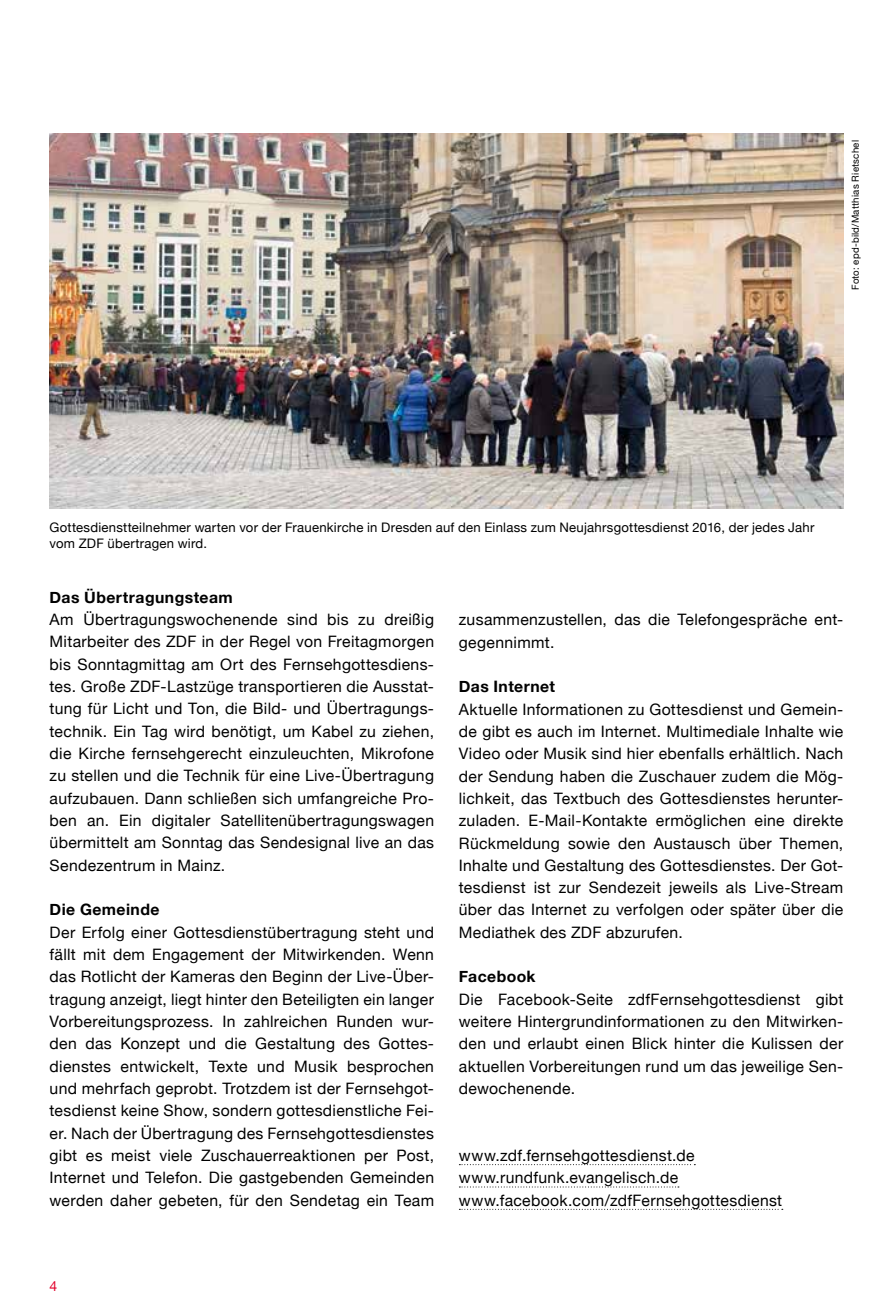
<style>
.page{position:relative;width:893px;height:1315px;background:#fff}
.page>*{position:absolute;margin:0;border:0;box-sizing:border-box;transform-origin:0 0}
.t1{font:15.75px/22.4px "Helvetica Neue";letter-spacing:.02em;color:#000;text-align:justify}
.t2{font:700 15.75px "Helvetica Neue";letter-spacing:.025em;color:#000}
.t3{font:14px "Helvetica Neue";color:#e2002b}
.t4{font:13.12px/15.8px "Helvetica Neue";letter-spacing:.02em;color:#000}
.t5{font:9.62px "Helvetica Neue";letter-spacing:.025em;color:#000}
</style>
<div class="page">
<img style="left:50px;top:134px;width:793px;height:374px">
<svg style="left:459px;top:1164px;width:236px;height:1px"></svg>
<svg style="left:459px;top:1186px;width:220px;height:1px"></svg>
<svg style="left:459px;top:1208px;width:324px;height:1px"></svg>
<p class="t5" style="left:848px;top:290px;width:151px;rotate:-90deg">Foto: epd-bild/Matthias Rietschel</p>
<p class="t4" style="left:50px;top:520px;width:766px">Gottesdienstteilnehmer warten vor der Frauenkirche in Dresden auf den Einlass zum Neujahrsgottesdienst 2016, der jedes Jahr vom ZDF übertragen wird.</p>
<p class="t2" style="left:50px;top:585px;width:185px">Das Übertragungsteam</p>
<p class="t1" style="left:50px;top:609px;width:386px">Am Übertragungswochenende sind bis zu dreißig Mitarbeiter des ZDF in der Regel von Freitagmorgen bis Sonntagmittag am Ort des Fernsehgottesdiens&shy;tes. Große ZDF-Lastzüge transportieren die Ausstat&shy;tung für Licht und Ton, die Bild- und Übertragungs&shy;technik. Ein Tag wird benötigt, um Kabel zu ziehen, die Kirche fernsehgerecht einzuleuchten, Mikrofone zu stellen und die Technik für eine Live-Übertragung aufzubauen. Dann schließen sich umfangreiche Pro&shy;ben an. Ein digitaler Satellitenübertragungswagen übermittelt am Sonntag das Sendesignal live an das Sendezentrum in Mainz.</p>
<p class="t2" style="left:50px;top:897px;width:111px">Die Gemeinde</p>
<p class="t1" style="left:50px;top:922px;width:386px">Der Erfolg einer Gottesdienstübertragung steht und fällt mit dem Engagement der Mitwirkenden. Wenn das Rotlicht der Kameras den Beginn der Live-Über&shy;tragung anzeigt, liegt hinter den Beteiligten ein langer Vorbereitungsprozess. In zahlreichen Runden wur&shy;den das Konzept und die Gestaltung des Gottes&shy;dienstes entwickelt, Texte und Musik besprochen und mehrfach geprobt. Trotzdem ist der Fernsehgot&shy;tesdienst keine Show, sondern gottesdienstliche Fei&shy;er. Nach der Übertragung des Fernsehgottesdienstes gibt es meist viele Zuschauerreaktionen per Post, Internet und Telefon. Die gastgebenden Gemeinden werden daher gebeten, für den Sendetag ein Team</p>
<p class="t1" style="left:459px;top:609px;width:386px">zusammenzustellen, das die Telefongespräche ent&shy;gegennimmt.</p>
<p class="t2" style="left:459px;top:674px;width:98px">Das Internet</p>
<p class="t1" style="left:459px;top:698px;width:386px">Aktuelle Informationen zu Gottesdienst und Gemein&shy;de gibt es auch im Internet. Multimediale Inhalte wie Video oder Musik sind hier ebenfalls erhältlich. Nach der Sendung haben die Zuschauer zudem die Mög&shy;lichkeit, das Textbuch des Gottesdienstes herunter&shy;zuladen. E-Mail-Kontakte ermöglichen eine direkte Rückmeldung sowie den Austausch über Themen, Inhalte und Gestaltung des Gottesdienstes. Der Got&shy;tesdienst ist zur Sendezeit jeweils als Live-Stream über das Internet zu verfolgen oder später über die Mediathek des ZDF abzurufen.</p>
<p class="t2" style="left:459px;top:964px;width:78px">Facebook</p>
<p class="t1" style="left:459px;top:989px;width:386px">Die Facebook-Seite zdfFernsehgottesdienst gibt weitere Hintergrundinformationen zu den Mitwirken&shy;den und erlaubt einen Blick hinter die Kulissen der aktuellen Vorbereitungen rund um das jeweilige Sen&shy;dewochenende.</p>
<p class="t1" style="left:459px;top:1145px;width:325px;text-align:left">www.zdf.fernsehgottesdienst.de www.rundfunk.evangelisch.de www.facebook.com/zdfFernsehgottesdienst</p>
<p class="t3" style="left:50px;top:1276px;width:9px">4</p>
</div>
